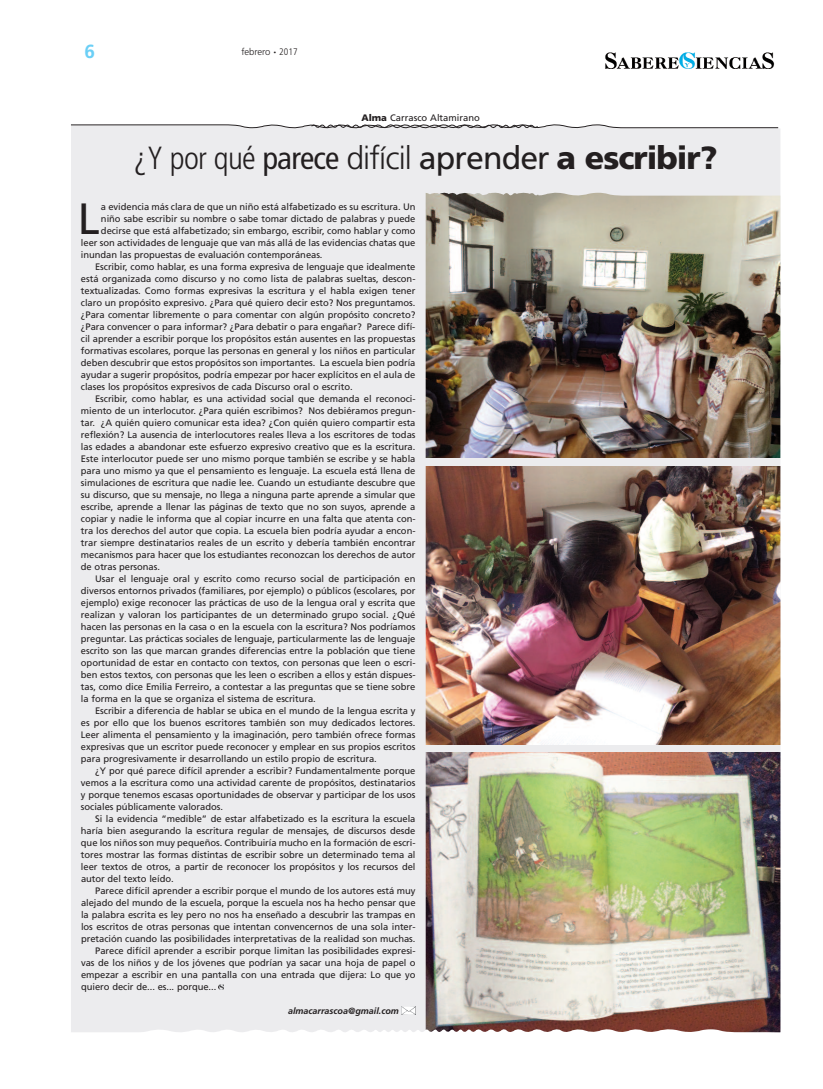
<style>
.page{position:relative;width:823px;height:1089px;background:#fff}
.page>*{position:absolute;margin:0;border:0;box-sizing:border-box;transform-origin:0 0}
.t1{font:43.8px "Frutiger";color:#231f20}
.t2{font:900 32px "Frutiger";letter-spacing:-.03em;color:#231f20}
.t3{font:700 19px "Frutiger";color:#6bcff6}
.t4{font:300 9.5px "Frutiger";color:#231f20}
.t5{font:9.4px "Frutiger";letter-spacing:-.005em;color:#231f20}
.t6{font:italic 700 9px "Frutiger";color:#231f20}
.s1{font-weight:900}
.s2{font-stretch:condensed}
.s3{font-weight:300;font-stretch:condensed}
.s4{font-weight:400;font-stretch:condensed}
.s5{font-weight:300}
.s6{font-weight:400}
</style>
<div class="page">
<img style="left:605px;top:52px;width:170px;height:17px">
<div style="left:71px;top:127px;width:710px;height:906px;background:#ececee"></div>
<svg style="left:71px;top:124px;width:707px;height:6px"></svg>
<img style="left:401px;top:1006px;width:14px;height:9px">
<svg style="left:218px;top:984px;width:5px;height:5px"></svg>
<img style="left:425px;top:753px;width:355px;height:280px">
<img style="left:425px;top:466px;width:355px;height:278px">
<img style="left:425px;top:193px;width:354px;height:264px">
<h3 class="t3" style="left:85px;top:44px;width:12px">6</h3>
<p class="t4" style="left:241px;top:48px;width:58px">febrero <span class="s1">·</span> <span class="s2">2017</span></p>
<p class="t5" style="left:361px;top:114px;width:120px"><span class="s1">Alma</span> Carrasco Altamirano</p>
<h2 class="t2" style="left:133px;top:145px;width:585px"><span class="s3">¿Y por qué</span> <span class="s4">parece</span> <span class="s5">difícil</span> <span class="s6">aprender</span> a escribir?</h2>
<h1 class="t1" style="left:78px;top:201px;width:23px">L</h1>
<p class="t5" style="left:101px;top:203px;width:316px">a evidencia más clara de que un niño está alfabetizado es su escritura. Un</p>
<p class="t5" style="left:101px;top:215px;width:316px">niño sabe escribir su nombre o sabe tomar dictado de palabras y puede</p>
<p class="t5" style="left:101px;top:227px;width:316px">decirse que está alfabetizado; sin embargo, escribir, como hablar y como</p>
<p class="t5" style="left:81px;top:239px;width:336px">leer son actividades de lenguaje que van más allá de las evidencias chatas que</p>
<p class="t5" style="left:81px;top:251px;width:243px">inundan las propuestas de evaluación contemporáneas.</p>
<p class="t5" style="left:95px;top:263px;width:321px">Escribir, como hablar, es una forma expresiva de lenguaje que idealmente</p>
<p class="t5" style="left:81px;top:275px;width:336px">está organizada como discurso y no como lista de palabras sueltas, descon-</p>
<p class="t5" style="left:81px;top:287px;width:336px">textualizadas. Como formas expresivas la escritura y el habla exigen tener</p>
<p class="t5" style="left:81px;top:299px;width:336px">claro un propósito expresivo. ¿Para qué quiero decir esto? Nos preguntamos.</p>
<p class="t5" style="left:81px;top:311px;width:336px">¿Para comentar libremente o para comentar con algún propósito concreto?</p>
<p class="t5" style="left:81px;top:323px;width:336px">¿Para convencer o para informar? ¿Para debatir o para engañar? Parece difí-</p>
<p class="t5" style="left:81px;top:335px;width:336px">cil aprender a escribir porque los propósitos están ausentes en las propuestas</p>
<p class="t5" style="left:81px;top:347px;width:336px">formativas escolares, porque las personas en general y los niños en particular</p>
<p class="t5" style="left:81px;top:359px;width:336px">deben descubrir que estos propósitos son importantes. La escuela bien podría</p>
<p class="t5" style="left:81px;top:371px;width:336px">ayudar a sugerir propósitos, podría empezar por hacer explícitos en el aula de</p>
<p class="t5" style="left:81px;top:383px;width:273px">clases los propósitos expresivos de cada Discurso oral o escrito.</p>
<p class="t5" style="left:95px;top:395px;width:322px">Escribir, como hablar, es una actividad social que demanda el reconoci-</p>
<p class="t5" style="left:81px;top:407px;width:336px">miento de un interlocutor. ¿Para quién escribimos? Nos debiéramos pregun-</p>
<p class="t5" style="left:81px;top:419px;width:336px">tar. ¿A quién quiero comunicar esta idea? ¿Con quién quiero compartir esta</p>
<p class="t5" style="left:81px;top:431px;width:336px">reflexión? La ausencia de interlocutores reales lleva a los escritores de todas</p>
<p class="t5" style="left:81px;top:443px;width:336px">las edades a abandonar este esfuerzo expresivo creativo que es la escritura.</p>
<p class="t5" style="left:81px;top:455px;width:336px">Este interlocutor puede ser uno mismo porque también se escribe y se habla</p>
<p class="t5" style="left:81px;top:467px;width:336px">para uno mismo ya que el pensamiento es lenguaje. La escuela está llena de</p>
<p class="t5" style="left:81px;top:479px;width:336px">simulaciones de escritura que nadie lee. Cuando un estudiante descubre que</p>
<p class="t5" style="left:81px;top:491px;width:336px">su discurso, que su mensaje, no llega a ninguna parte aprende a simular que</p>
<p class="t5" style="left:81px;top:503px;width:336px">escribe, aprende a llenar las páginas de texto que no son suyos, aprende a</p>
<p class="t5" style="left:81px;top:515px;width:336px">copiar y nadie le informa que al copiar incurre en una falta que atenta con-</p>
<p class="t5" style="left:81px;top:527px;width:336px">tra los derechos del autor que copia. La escuela bien podría ayudar a encon-</p>
<p class="t5" style="left:81px;top:539px;width:336px">trar siempre destinatarios reales de un escrito y debería también encontrar</p>
<p class="t5" style="left:81px;top:551px;width:336px">mecanismos para hacer que los estudiantes reconozcan los derechos de autor</p>
<p class="t5" style="left:81px;top:563px;width:80px">de otras personas.</p>
<p class="t5" style="left:95px;top:575px;width:322px">Usar el lenguaje oral y escrito como recurso social de participación en</p>
<p class="t5" style="left:81px;top:587px;width:336px">diversos entornos privados (familiares, por ejemplo) o públicos (escolares, por</p>
<p class="t5" style="left:81px;top:599px;width:336px">ejemplo) exige reconocer las prácticas de uso de la lengua oral y escrita que</p>
<p class="t5" style="left:81px;top:611px;width:336px">realizan y valoran los participantes de un determinado grupo social. ¿Qué</p>
<p class="t5" style="left:81px;top:623px;width:336px">hacen las personas en la casa o en la escuela con la escritura? Nos podríamos</p>
<p class="t5" style="left:81px;top:635px;width:336px">preguntar. Las prácticas sociales de lenguaje, particularmente las de lenguaje</p>
<p class="t5" style="left:81px;top:647px;width:336px">escrito son las que marcan grandes diferencias entre la población que tiene</p>
<p class="t5" style="left:81px;top:659px;width:336px">oportunidad de estar en contacto con textos, con personas que leen o escri-</p>
<p class="t5" style="left:81px;top:671px;width:336px">ben estos textos, con personas que les leen o escriben a ellos y están dispues-</p>
<p class="t5" style="left:81px;top:683px;width:336px">tas, como dice Emilia Ferreiro, a contestar a las preguntas que se tiene sobre</p>
<p class="t5" style="left:81px;top:695px;width:236px">la forma en la que se organiza el sistema de escritura.</p>
<p class="t5" style="left:95px;top:707px;width:321px">Escribir a diferencia de hablar se ubica en el mundo de la lengua escrita y</p>
<p class="t5" style="left:81px;top:719px;width:336px">es por ello que los buenos escritores también son muy dedicados lectores.</p>
<p class="t5" style="left:81px;top:731px;width:336px">Leer alimenta el pensamiento y la imaginación, pero también ofrece formas</p>
<p class="t5" style="left:81px;top:743px;width:336px">expresivas que un escritor puede reconocer y emplear en sus propios escritos</p>
<p class="t5" style="left:81px;top:755px;width:297px">para progresivamente ir desarrollando un estilo propio de escritura.</p>
<p class="t5" style="left:95px;top:767px;width:322px">¿Y por qué parece difícil aprender a escribir? Fundamentalmente porque</p>
<p class="t5" style="left:81px;top:779px;width:336px">vemos a la escritura como una actividad carente de propósitos, destinatarios</p>
<p class="t5" style="left:81px;top:791px;width:336px">y porque tenemos escasas oportunidades de observar y participar de los usos</p>
<p class="t5" style="left:81px;top:803px;width:143px">sociales públicamente valorados.</p>
<p class="t5" style="left:95px;top:815px;width:321px">Si la evidencia “medible” de estar alfabetizado es la escritura la escuela</p>
<p class="t5" style="left:81px;top:827px;width:336px">haría bien asegurando la escritura regular de mensajes, de discursos desde</p>
<p class="t5" style="left:81px;top:839px;width:336px">que los niños son muy pequeños. Contribuiría mucho en la formación de escri-</p>
<p class="t5" style="left:81px;top:851px;width:336px">tores mostrar las formas distintas de escribir sobre un determinado tema al</p>
<p class="t5" style="left:81px;top:863px;width:336px">leer textos de otros, a partir de reconocer los propósitos y los recursos del</p>
<p class="t5" style="left:81px;top:875px;width:94px">autor del texto leído.</p>
<p class="t5" style="left:95px;top:887px;width:321px">Parece difícil aprender a escribir porque el mundo de los autores está muy</p>
<p class="t5" style="left:81px;top:899px;width:336px">alejado del mundo de la escuela, porque la escuela nos ha hecho pensar que</p>
<p class="t5" style="left:81px;top:911px;width:336px">la palabra escrita es ley pero no nos ha enseñado a descubrir las trampas en</p>
<p class="t5" style="left:81px;top:923px;width:336px">los escritos de otras personas que intentan convencernos de una sola inter-</p>
<p class="t5" style="left:81px;top:935px;width:335px">pretación cuando las posibilidades interpretativas de la realidad son muchas.</p>
<p class="t5" style="left:95px;top:947px;width:321px">Parece difícil aprender a escribir porque limitan las posibilidades expresi-</p>
<p class="t5" style="left:81px;top:959px;width:336px">vas de los niños y de los jóvenes que podrían ya sacar una hoja de papel o</p>
<p class="t5" style="left:81px;top:971px;width:336px">empezar a escribir en una pantalla con una entrada que dijera: Lo que yo</p>
<p class="t5" style="left:81px;top:983px;width:137px">quiero decir de... es... porque...</p>
<p class="t6" style="left:288px;top:1007px;width:112px">almacarrascoa@gmail.com</p>
</div>
